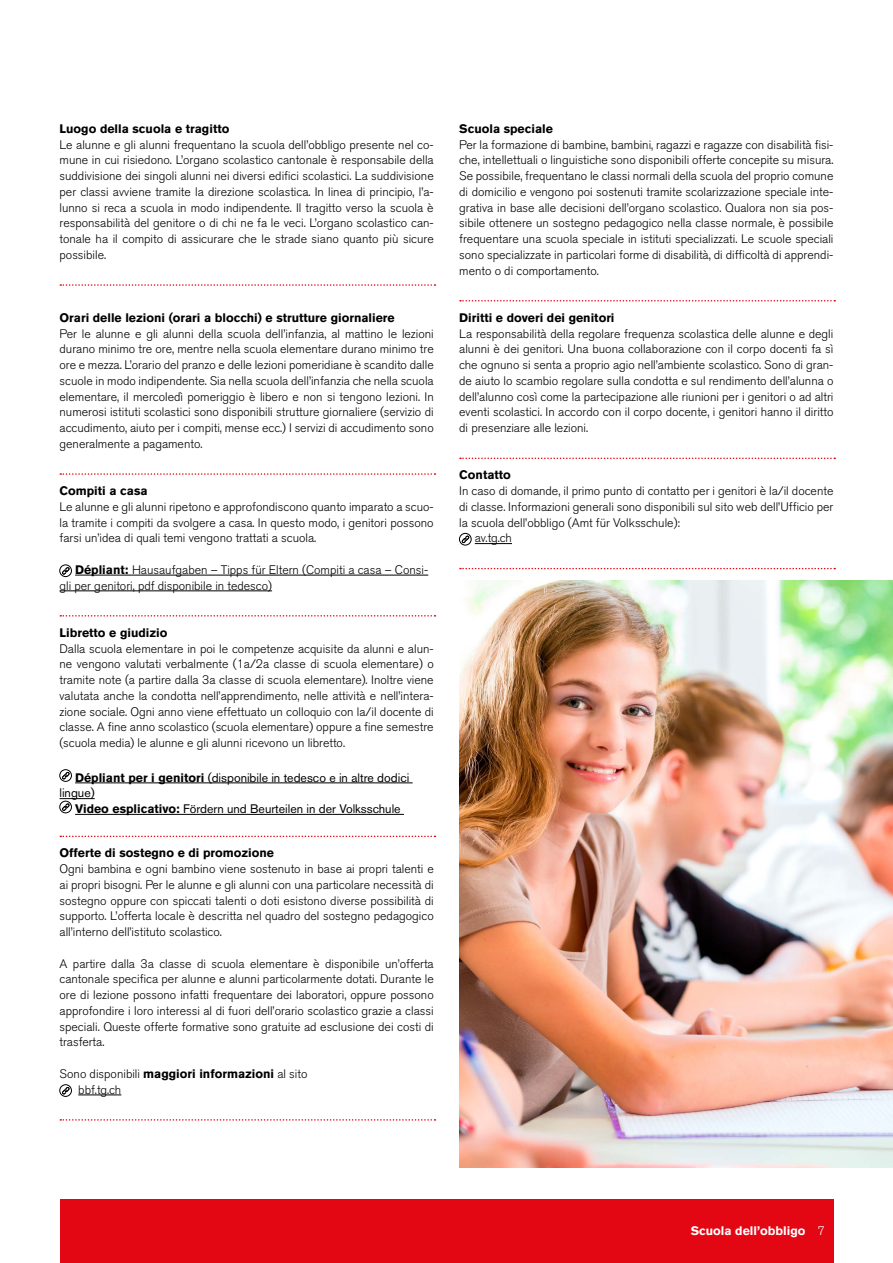
<style>
.page{position:relative;width:893px;height:1263px;background:#fff}
.page>*{position:absolute;margin:0;border:0;box-sizing:border-box;transform-origin:0 0}
.t1{font:300 12.3px/15.8px "Akzidenz Grotesk Pro";color:#000;text-align:justify}
.t2{font:700 12.3px "Akzidenz Grotesk Pro";color:#000}
.t3{font:12.3px/15.8px "Akzidenz Grotesk Pro";color:#000}
.t4{font:700 12.3px "Akzidenz Grotesk Pro";color:#fff}
.s1{font-weight:700}
.s2{font-weight:300}
</style>
<div class="page">
<hr style="left:75px;top:575px;width:353px;height:1px;background:#000">
<hr style="left:60px;top:590px;width:212px;height:1px;background:#000">
<hr style="left:75px;top:782px;width:338px;height:1px;background:#000">
<hr style="left:60px;top:798px;width:35px;height:1px;background:#000">
<hr style="left:75px;top:814px;width:329px;height:1px;background:#000">
<hr style="left:78px;top:1094px;width:43px;height:1px;background:#000">
<svg style="left:60px;top:284px;width:375px;height:2px"></svg>
<svg style="left:60px;top:473px;width:375px;height:2px"></svg>
<div style="left:60px;top:565px;width:12px;height:12px;border:1px solid #000;border-radius:50%"></div>
<svg style="left:62px;top:567px;width:8px;height:8px"></svg>
<svg style="left:60px;top:615px;width:375px;height:2px"></svg>
<div style="left:60px;top:769px;width:12px;height:13px;border:1px solid #000;border-radius:50%"></div>
<svg style="left:62px;top:772px;width:8px;height:7px"></svg>
<div style="left:60px;top:801px;width:12px;height:12px;border:1px solid #000;border-radius:50%"></div>
<svg style="left:62px;top:803px;width:8px;height:8px"></svg>
<svg style="left:60px;top:836px;width:375px;height:1px"></svg>
<div style="left:60px;top:1084px;width:12px;height:13px;border:1px solid #000;border-radius:50%"></div>
<svg style="left:62px;top:1087px;width:8px;height:7px"></svg>
<svg style="left:60px;top:1119px;width:375px;height:2px"></svg>
<hr style="left:475px;top:543px;width:37px;height:1px;background:#000">
<svg style="left:460px;top:300px;width:375px;height:2px"></svg>
<svg style="left:460px;top:458px;width:375px;height:1px"></svg>
<div style="left:459px;top:533px;width:12px;height:12px;border:1px solid #000;border-radius:50%"></div>
<svg style="left:462px;top:536px;width:7px;height:7px"></svg>
<svg style="left:460px;top:568px;width:375px;height:1px"></svg>
<div style="left:60px;top:1199px;width:773px;height:64px;background:#e30613"></div>
<img style="left:459px;top:580px;width:434px;height:587px">
<p class="t2" style="left:60px;top:120px;width:171px">Luogo della scuola e tragitto</p>
<p class="t1" style="left:60px;top:136px;width:376px">Le alunne e gli alunni frequentano la scuola dell’obbligo presente nel co&shy;mune in cui risiedono. L’organo scolastico cantonale è responsabile della suddivisione dei singoli alunni nei diversi edifici scolastici. La suddivisione per classi avviene tramite la direzione scolastica. In linea di principio, l’a&shy;lunno si reca a scuola in modo indipendente. Il tragitto verso la scuola è responsabilità del genitore o di chi ne fa le veci. L’organo scolastico can&shy;tonale ha il compito di assicurare che le strade siano quanto più sicure possibile.</p>
<p class="t2" style="left:60px;top:309px;width:337px">Orari delle lezioni (orari a blocchi) e strutture giornaliere</p>
<p class="t1" style="left:60px;top:325px;width:376px">Per le alunne e gli alunni della scuola dell’infanzia, al mattino le lezioni durano minimo tre ore, mentre nella scuola elementare durano minimo tre ore e mezza. L’orario del pranzo e delle lezioni pomeridiane è scandito dalle scuole in modo indipendente. Sia nella scuola dell’infanzia che nella scuola elementare, il mercoledì pomeriggio è libero e non si tengono lezioni. In numerosi istituti scolastici sono disponibili strutture giornaliere (servizio di accudimento, aiuto per i compiti, mense ecc.) I servizi di accudimento sono generalmente a pagamento.</p>
<p class="t2" style="left:60px;top:483px;width:90px">Compiti a casa</p>
<p class="t1" style="left:60px;top:499px;width:376px">Le alunne e gli alunni ripetono e approfondiscono quanto imparato a scuo&shy;la tramite i compiti da svolgere a casa. In questo modo, i genitori possono farsi un’idea di quali temi vengono trattati a scuola.</p>
<p class="t1" style="left:60px;top:562px;width:370px;text-indent:16px"><span class="s1">Dépliant:</span> Hausaufgaben – Tipps für Eltern (Compiti a casa – Consi&shy;gli per genitori, pdf disponibile in tedesco)</p>
<p class="t2" style="left:60px;top:624px;width:109px">Libretto e giudizio</p>
<p class="t1" style="left:60px;top:640px;width:376px">Dalla scuola elementare in poi le competenze acquisite da alunni e alun&shy;ne vengono valutati verbalmente (1a/2a classe di scuola elementare) o tramite note (a partire dalla 3a classe di scuola elementare). Inoltre viene valutata anche la condotta nell’apprendimento, nelle attività e nell’intera&shy;zione sociale. Ogni anno viene effettuato un colloquio con la/il docente di classe. A fine anno scolastico (scuola elementare) oppure a fine semestre (scuola media) le alunne e gli alunni ricevono un libretto.</p>
<p class="t3" style="left:60px;top:769px;width:351px;text-indent:16px"><span class="s1">Dépliant per i genitori</span> (disponibile in tedesco e in altre dodici lingue)</p>
<p class="t3" style="left:75px;top:801px;width:327px"><span class="s1">Video esplicativo:</span> Fördern und Beurteilen in der Volksschule</p>
<p class="t2" style="left:60px;top:845px;width:216px">Offerte di sostegno e di promozione</p>
<p class="t1" style="left:60px;top:861px;width:376px">Ogni bambina e ogni bambino viene sostenuto in base ai propri talenti e ai propri bisogni. Per le alunne e gli alunni con una particolare necessità di sostegno oppure con spiccati talenti o doti esistono diverse possibilità di supporto. L’offerta locale è descritta nel quadro del sostegno pedagogico all’interno dell’istituto scolastico.</p>
<p class="t1" style="left:60px;top:955px;width:376px">A partire dalla 3a classe di scuola elementare è disponibile un’offerta cantonale specifica per alunne e alunni particolarmente dotati. Durante le ore di lezione possono infatti frequentare dei laboratori, oppure possono approfondire i loro interessi al di fuori dell’orario scolastico grazie a classi speciali. Queste offerte formative sono gratuite ad esclusione dei costi di trasferta.</p>
<p class="t1" style="left:78px;top:1066px;width:231px;text-indent:-19px">Sono disponibili <span class="s1">maggiori informazioni</span> al sito bbf.tg.ch</p>
<p class="t2" style="left:459px;top:120px;width:95px">Scuola speciale</p>
<p class="t1" style="left:459px;top:136px;width:376px">Per la formazione di bambine, bambini, ragazzi e ragazze con disabilità fisi&shy;che, intellettuali o linguistiche sono disponibili offerte concepite su misura.<br>Se possibile, frequentano le classi normali della scuola del proprio comune di domicilio e vengono poi sostenuti tramite scolarizzazione speciale inte&shy;grativa in base alle decisioni dell’organo scolastico. Qualora non sia pos&shy;sibile ottenere un sostegno pedagogico nella classe normale, è possibile frequentare una scuola speciale in istituti specializzati. Le scuole speciali sono specializzate in particolari forme di disabilità, di difficoltà di apprendi&shy;mento o di comportamento.</p>
<p class="t2" style="left:459px;top:309px;width:157px">Diritti e doveri dei genitori</p>
<p class="t1" style="left:459px;top:325px;width:376px">La responsabilità della regolare frequenza scolastica delle alunne e degli alunni è dei genitori. Una buona collaborazione con il corpo docenti fa sì che ognuno si senta a proprio agio nell’ambiente scolastico. Sono di gran&shy;de aiuto lo scambio regolare sulla condotta e sul rendimento dell’alunna o dell’alunno così come la partecipazione alle riunioni per i genitori o ad altri eventi scolastici. In accordo con il corpo docente, i genitori hanno il diritto di presenziare alle lezioni.</p>
<p class="t2" style="left:459px;top:467px;width:53px">Contatto</p>
<p class="t1" style="left:459px;top:483px;width:376px">In caso di domande, il primo punto di contatto per i genitori è la/il docente</p>
<p class="t1" style="left:459px;top:499px;width:376px">di classe. Informazioni generali sono disponibili sul sito web dell’Ufficio per</p>
<p class="t1" style="left:459px;top:514px;width:222px">la scuola dell’obbligo (Amt für Volksschule):</p>
<p class="t1" style="left:475px;top:530px;width:39px">av.tg.ch</p>
<p class="t4" style="left:691px;top:1223px;width:136px">Scuola dell’obbligo <span class="s2">7</span></p>
</div>
